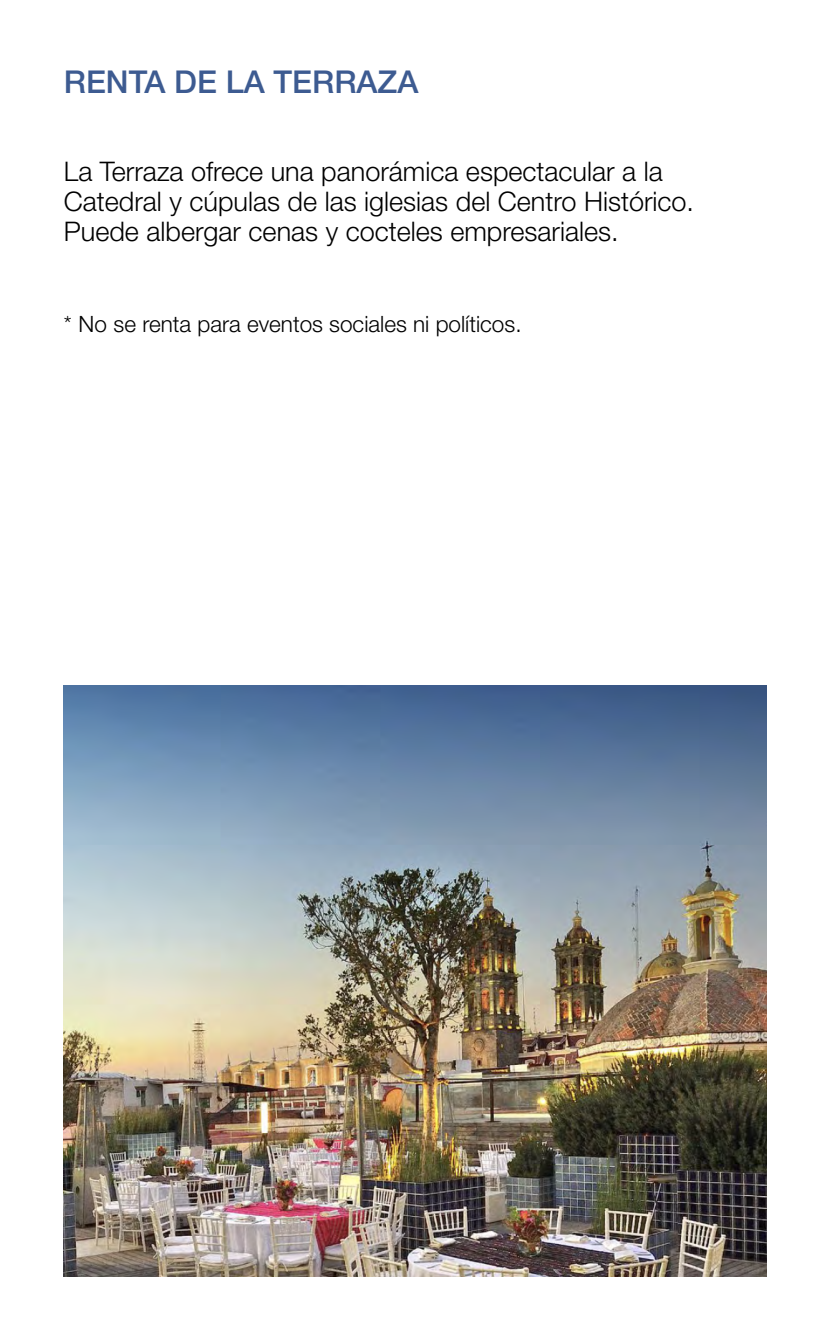
<style>
.page{position:relative;width:830px;height:1340px;background:#fff}
.page>*{position:absolute;margin:0;border:0;box-sizing:border-box;transform-origin:0 0}
.t1{font:500 31.5px "Helvetica Neue LT Std";color:#3d5b91}
.t2{font:300 27px/30.4px "Helvetica Neue LT Std";color:#000}
.t3{font:300 22.5px "Helvetica Neue LT Std";color:#000}
</style>
<div class="page">
<img style="left:64px;top:686px;width:701px;height:590px">
<p class="t1" style="left:64px;top:63px;width:356px">RENTA DE LA TERRAZA</p>
<p class="t2" style="left:64px;top:155px;width:631px">La Terraza ofrece una panorámica espectacular a la<br>Catedral y cúpulas de las iglesias del Centro Histórico.<br>Puede albergar cenas y cocteles empresariales.</p>
<p class="t3" style="left:64px;top:311px;width:459px">* No se renta para eventos sociales ni políticos.</p>
</div>
